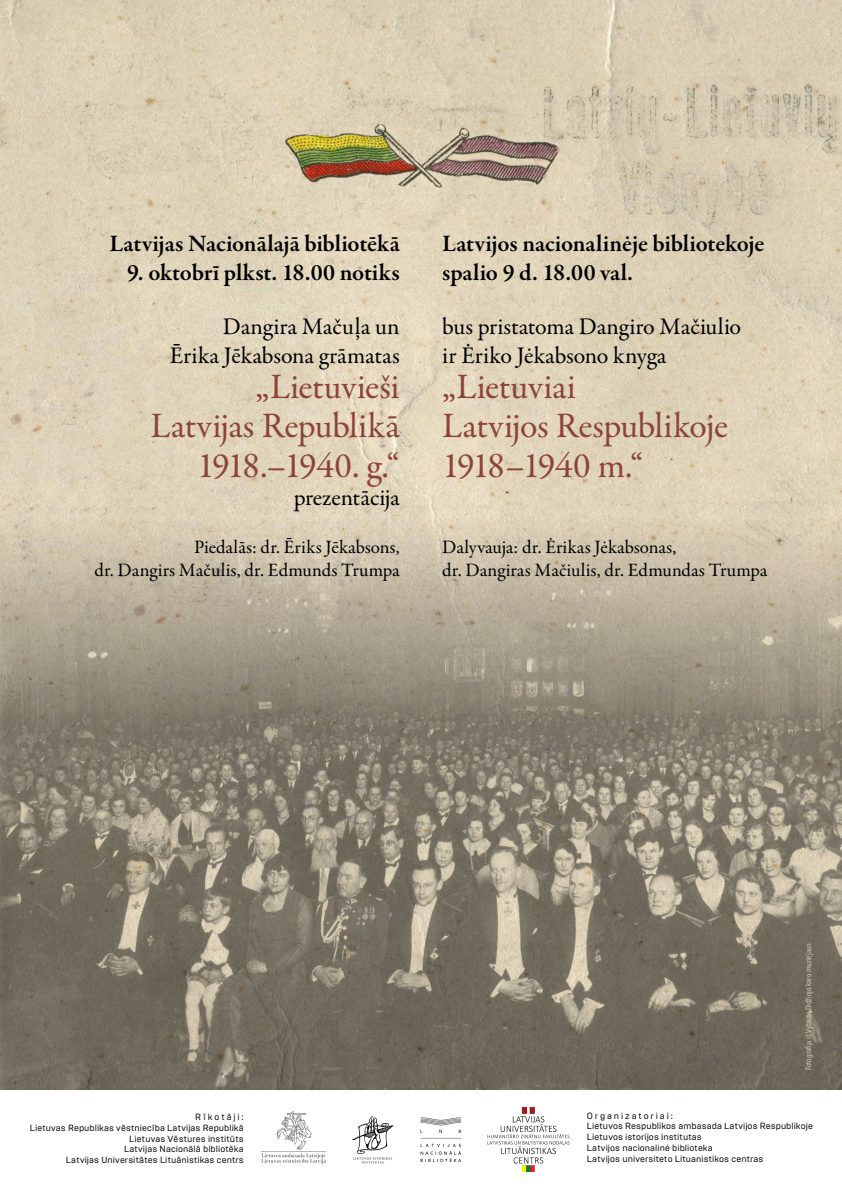
<style>
.page{position:relative;width:842px;height:1191px;background:#fff}
.page>*{position:absolute;margin:0;border:0;box-sizing:border-box;transform-origin:0 0}
.t1{font:36px/39.2px "Garamond Premr Pro";letter-spacing:-.01em;color:#8c4339}
.t2{font:600 24px/28.8px "Garamond Premr Pro";letter-spacing:-.005em;color:#000}
.t3{font:24px/28.8px "Garamond Premr Pro";letter-spacing:-.005em;color:#000}
.t4{font:19px/22.8px "Garamond Premr Pro";letter-spacing:.005em;color:#000}
.t5{font:9px/10.8px "Brutal Type";letter-spacing:.01em;color:#000;text-align:right}
.t6{font:condensed 8px "Avenir Next LT Pro";color:#e3d6c6}
</style>
<div class="page">
<img style="left:0;top:0;width:842px;height:518px">
<img style="left:0;top:518px;width:842px;height:572px">
<img style="left:273px;top:89px;width:303px;height:113px">
<img style="left:352px;top:1116px;width:42px;height:48px">
<img style="left:420px;top:1117px;width:41px;height:46px">
<img style="left:487px;top:1107px;width:83px;height:64px">
<img style="left:261px;top:1111px;width:65px;height:53px">
<h2 class="t2" style="left:109px;top:230px;width:292px">Latvijas Nacionālajā bibliotēkā</h2>
<h2 class="t2" style="left:127px;top:259px;width:274px">9. oktobrī plkst. 18.00 notiks</h2>
<h2 class="t3" style="left:170px;top:313px;width:231px;text-align:right">Dangira Mačuļa un<br>Ērika Jēkabsona grāmatas</h2>
<h1 class="t1" style="left:151px;top:368px;width:251px;text-align:right">„Lietuvieši<br>Latvijas Republikā<br>1918.–1940. g.“</h1>
<h2 class="t3" style="left:294px;top:484px;width:107px">prezentācija</h2>
<h3 class="t4" style="left:94px;top:536px;width:307px;text-align:right">Piedalās: dr. Ēriks Jēkabsons,<br>dr. Dangirs Mačulis, dr. Edmunds Trumpa</h3>
<h2 class="t2" style="left:442px;top:230px;width:324px">Latvijos nacionalinėje bibliotekoje spalio 9 d. 18.00 val.</h2>
<h2 class="t3" style="left:442px;top:313px;width:300px">bus pristatoma Dangiro Mačiulio ir Ėriko Jėkabsono knyga</h2>
<h1 class="t1" style="left:442px;top:368px;width:287px">„Lietuviai<br>Latvijos Respublikoje<br>1918–1940 m.“</h1>
<h3 class="t4" style="left:442px;top:536px;width:327px">Dalyvauja: dr. Ėrikas Jėkabsonas,<br>dr. Dangiras Mačiulis, dr. Edmundas Trumpa</h3>
<p class="t6" style="left:803px;top:1070px;width:128px;rotate:-90deg">Fotografija iš Vytauto Didžiojo karo muziejaus</p>
<p class="t5" style="left:30px;top:1111px;width:215px">Rīkotāji:<br>Lietuvas Republikas vēstniecība Latvijas Republikā Lietuvas Vēstures institūts<br>Latvijas Nacionālā bibliotēka<br>Latvijas Universitātes Lituānistikas centrs</p>
<p class="t5" style="left:587px;top:1110px;width:228px;text-align:left">Organizatoriai:<br>Lietuvos Respublikos ambasada Latvijos Respublikoje Lietuvos istorijos institutas<br>Latvijos nacionalinė biblioteka<br>Latvijos universiteto Lituanistikos centras</p>
</div>
